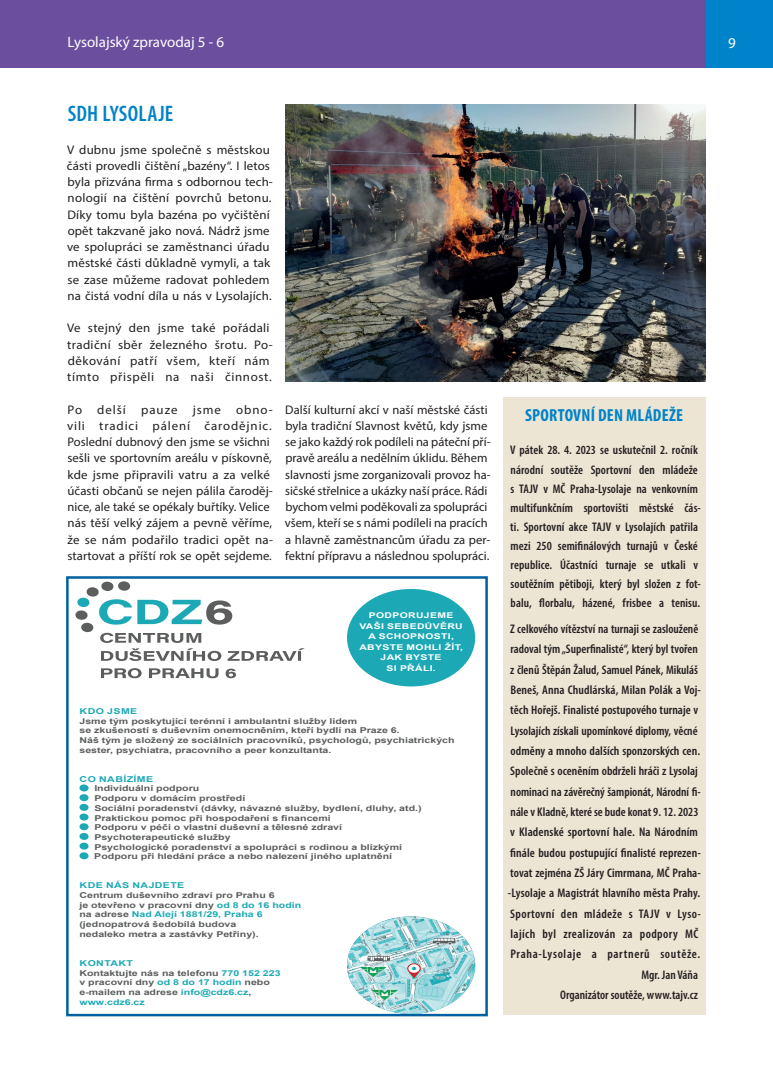
<style>
.page{position:relative;width:773px;height:1081px;background:#fff}
.page>*{position:absolute;margin:0;border:0;box-sizing:border-box;transform-origin:0 0}
.t1{font:600 condensed 22.5px "Myriad Pro";letter-spacing:.01em;color:#0083ca}
.t2{font:700 condensed 17.5px "Myriad Pro";letter-spacing:.01em;color:#0083ca}
.t3{font:15px "Myriad Pro";color:#fff}
.t4{font:600 condensed 12.5px/20.2px "Myriad Pro";letter-spacing:.005em;color:#231f20}
.t5{font:12.5px/16.2px "Myriad Pro";letter-spacing:.005em;color:#231f20}
.t6{font:12.5px/16.2px "Myriad Pro";letter-spacing:.03em;color:#231f20}
.t7{font:700 8.12px/9.8px "Arial";color:#5b5e5d;scale:1.31 1}
.t8{font:700 8.12px "Arial";letter-spacing:.035em;color:#1ca9b5;scale:1.31 1}
.t9{font:700 7.88px/10.5px "Arial";letter-spacing:.035em;color:#fff;text-align:center;scale:1.31 1}
.s1{font-style:italic}
.s2{color:#1ca9b5}
</style>
<div class="page">
<div style="left:705px;top:0;width:67px;height:67px;background:#0083ca"></div>
<div style="left:0;top:0;width:14px;height:67px;background:#6c4e9f"></div>
<div style="left:14px;top:0;width:691px;height:67px;background:#6c4e9f"></div>
<img style="left:285px;top:105px;width:420px;height:276px">
<svg style="left:79px;top:784px;width:10px;height:76px"></svg>
<svg style="left:101px;top:668px;width:41px;height:10px"></svg>
<svg style="left:149px;top:668px;width:69px;height:10px"></svg>
<svg style="left:225px;top:668px;width:11px;height:10px"></svg>
<svg style="left:75px;top:581px;width:230px;height:80px"></svg>
<div style="left:347px;top:589px;width:128px;height:97px;background:#1ca9b5;border-radius:50%"></div>
<img style="left:347px;top:916px;width:128px;height:97px">
<img style="left:352px;top:960px;width:42px;height:23px">
<img style="left:363px;top:983px;width:42px;height:23px">
<svg style="left:363px;top:990px;width:35px;height:16px"></svg>
<img style="left:361px;top:948px;width:36px;height:18px">
<img style="left:390px;top:960px;width:4px;height:6px">
<svg style="left:359px;top:953px;width:31px;height:24px"></svg>
<img style="left:426px;top:932px;width:36px;height:17px">
<svg style="left:433px;top:932px;width:29px;height:12px"></svg>
<svg style="left:407px;top:963px;width:13px;height:15px"></svg>
<div style="left:66px;top:576px;width:422px;height:440px;border:2px solid #0160a1"></div>
<div style="left:503px;top:397px;width:202px;height:618px;background:#ece5d3"></div>
<p class="t3" style="left:67px;top:33px;width:158px">Lysolajský zpravodaj 5 - 6</p>
<p class="t3" style="left:727px;top:34px;width:9px">9</p>
<h1 class="t1" style="left:68px;top:100px;width:107px">SDH LYSOLAJE</h1>
<p class="t5" style="left:67px;top:141px;width:207px">V dubnu jsme společně s městskou části provedli čištění „bazény“. I letos byla přizvána firma s odbornou tech&shy;nologií na čištění povrchů betonu.<br>Díky tomu byla bazéna po vyčištění opět takzvaně jako nová. Nádrž jsme ve spolupráci se zaměstnanci úřadu městské části důkladně vymyli, a tak se zase můžeme radovat pohledem na čistá vodní díla u nás v Lysolajích.</p>
<p class="t6" style="left:67px;top:320px;width:207px">Ve stejný den jsme také pořádali tradiční sběr železného šrotu. Po&shy;děkování patří všem, kteří nám tímto přispěli na naši činnost.</p>
<p class="t5" style="left:67px;top:401px;width:207px">Po delší pauze jsme obno&shy;vili tradici pálení čarodějnic.<br>Poslední dubnový den jsme se všichni sešli ve sportovním areálu v pískovně, kde jsme připravili vatru a za velké účasti občanů se nejen pálila čaroděj&shy;nice, ale také se opékaly buřtíky. Velice nás těší velký zájem a pevně věříme, že se nám podařilo tradici opět na&shy;startovat a příští rok se opět sejdeme<span class="s1">.</span></p>
<p class="t5" style="left:285px;top:401px;width:207px">Další kulturní akcí v naší městské části byla tradiční Slavnost květů, kdy jsme se jako každý rok podíleli na páteční pří&shy;pravě areálu a nedělním úklidu. Během slavnosti jsme zorganizovali provoz ha&shy;sičské střelnice a ukázky naší práce. Rádi bychom velmi poděkovali za spolupráci všem, kteří se s námi podíleli na pracích a hlavně zaměstnancům úřadu za per&shy;fektní přípravu a následnou spolupráci.</p>
<p class="t9" style="left:359px;top:610px;width:80px">PODPORUJEME<br>VAŠI SEBEDŮVĚRU<br>A SCHOPNOSTI,<br>ABYSTE MOHLI ŽÍT,<br>JAK BYSTE<br>SI PŘÁLI.</p>
<p class="t8" style="left:80px;top:705px;width:45px">KDO JSME</p>
<p class="t7" style="left:79px;top:716px;width:288px">Jsme tým poskytující terénní i ambulantní služby lidem<br>se zkušeností s duševním onemocněním, kteří bydlí na Praze 6.<br>Náš tým je složený ze sociálních pracovníků, psychologů, psychiatrických sester, psychiatra, pracovního a peer konzultanta.</p>
<p class="t8" style="left:80px;top:773px;width:58px">CO NABÍZÍME</p>
<p class="t7" style="left:94px;top:784px;width:251px">Individuální podporu<br>Podporu v domácím prostředí<br>Sociální poradenství (dávky, návazné služby, bydlení, dluhy, atd.)<br>Praktickou pomoc při hospodaření s financemi<br>Podporu v péči o vlastní duševní a tělesné zdraví Psychoterapeutické služby<br>Psychologické poradenství a spolupráci s rodinou a blízkými Podporu při hledání práce a nebo nalezení jiného uplatnění</p>
<p class="t8" style="left:80px;top:880px;width:81px">KDE NÁS NAJDETE</p>
<p class="t7" style="left:79px;top:890px;width:171px">Centrum duševního zdraví pro Prahu 6<br>je otevřeno v pracovní dny <span class="s2">od 8 do 16 hodin </span>na adrese <span class="s2">Nad Alejí 1881/29, Praha 6 </span>(jednopatrová šedobílá budova<br>nedaleko metra a zastávky Petřiny).</p>
<p class="t7" style="left:79px;top:958px;width:155px"><span class="s2">KONTAKT<br></span>Kontaktujte nás na telefonu <span class="s2">770 152 223 </span>v pracovní dny <span class="s2">od 8 do 17 hodin</span> nebo e-mailem na adrese <span class="s2">info</span><span class="s2">@</span><span class="s2">cdz6</span><span class="s2">.cz</span>, <span class="s2">www.cdz6.cz</span></p>
<h2 class="t2" style="left:525px;top:404px;width:159px">SPORTOVNÍ DEN MLÁDEŽE</h2>
<p class="t4" style="left:510px;top:440px;width:192px;line-height:19px">V pátek 28. 4. 2023 se uskutečnil 2. ročník národní soutěže Sportovní den mládeže s TAJV v MČ Praha-Lysolaje na venkovním multifunkčním sportovišti městské čás&shy;ti. Sportovní akce TAJV v Lysolajích patřila mezi 250 semifinálových turnajů v České republice. Účastníci turnaje se utkali v soutěžním pětiboji, který byl složen z fot&shy;balu, florbalu, házené, frisbee a tenisu.</p>
<p class="t4" style="left:508px;top:618px;width:194px;text-align:right">Z celkového vítězství na turnaji se zaslouženě radoval tým „Superfinalisté“, který byl tvořen z členů Štěpán Žalud, Samuel Pánek, Mikuláš Beneš, Anna Chudlárská, Milan Polák a Voj&shy;těch Hořejš. Finalisté postupového turnaje v Lysolajích získali upomínkové diplomy, věcné odměny a mnoho dalších sponzorských cen.<br>Společně s oceněním obdrželi hráči z Lysolaj nominaci na závěrečný šampionát, Národní fi&shy;nále v Kladně, které se bude konat 9. 12. 2023 v Kladenské sportovní hale. Na Národním finále budou postupující finalisté reprezen&shy;tovat zejména ZŠ Járy Cimrmana, MČ Praha--Lysolaje a Magistrát hlavního města Prahy.<br>Sportovní den mládeže s TAJV v Lyso&shy;lajích byl zrealizován za podpory MČ Praha-Lysolaje a partnerů soutěže.<br>Mgr. Jan Váňa<br>Organizátor soutěže, www.tajv.cz</p>
</div>
